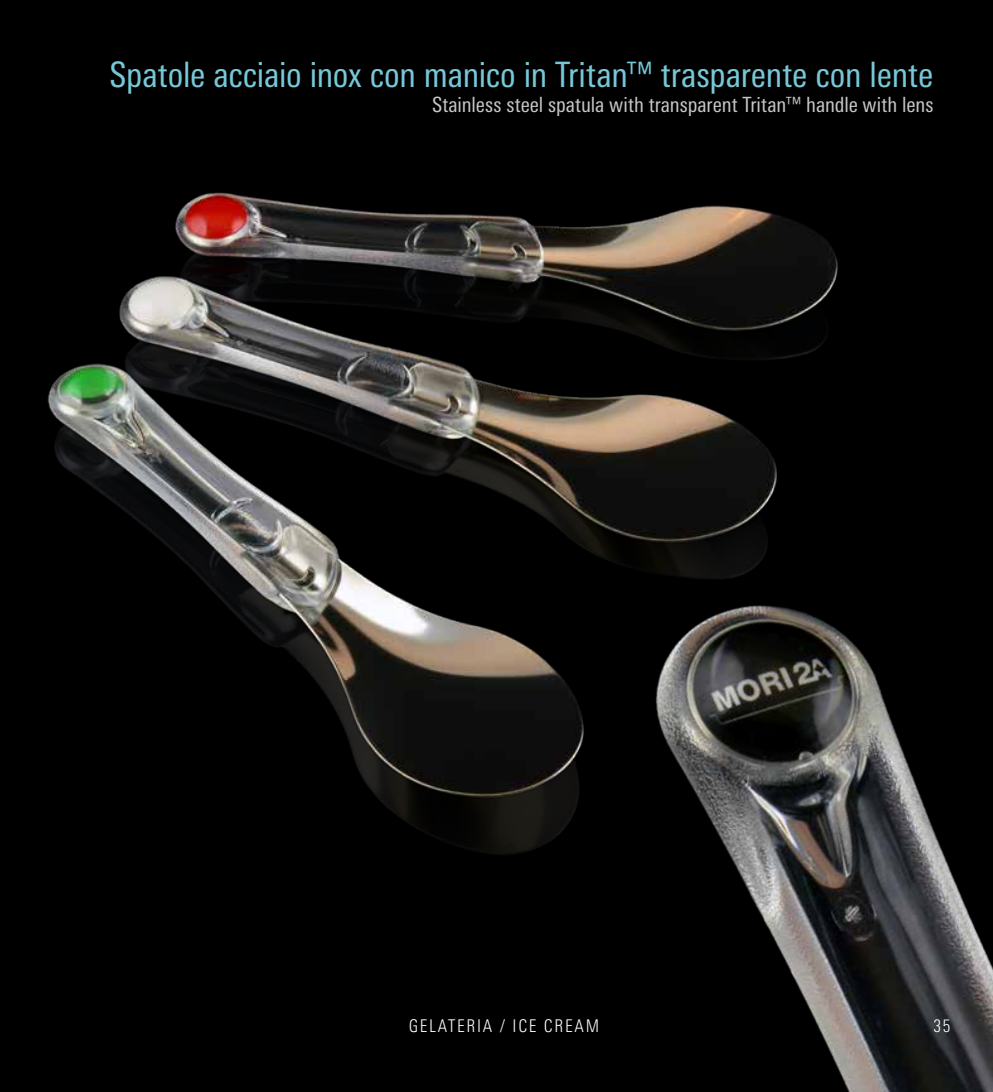
<style>
.page{position:relative;width:993px;height:1092px;background:#fff}
.page>*{position:absolute;margin:0;border:0;box-sizing:border-box;transform-origin:0 0}
.t1{font:condensed 35px "Linotype Univers";letter-spacing:-.005em;color:#76c8d7}
.t2{font:condensed 21px "Linotype Univers";color:#c6c6c6}
.t3{font:300 condensed 17.5px "Linotype Univers";letter-spacing:.1em;color:#fff}
</style>
<div class="page">
<div style="left:0;top:0;width:992px;height:1091px;background:#000"></div>
<img style="left:47px;top:192px;width:791px;height:663px">
<img style="left:584px;top:587px;width:408px;height:504px">
<h1 class="t1" style="left:109px;top:54px;width:825px">Spatole acciaio inox con manico in Tritan™ trasparente con lente</h1>
<p class="t2" style="left:432px;top:93px;width:502px">Stainless steel spatula with transparent Tritan™ handle with lens</p>
<p class="t3" style="left:408px;top:1016px;width:192px">GELATERIA / ICE CREAM</p>
<p class="t3" style="left:933px;top:1016px;width:19px">35</p>
</div>
